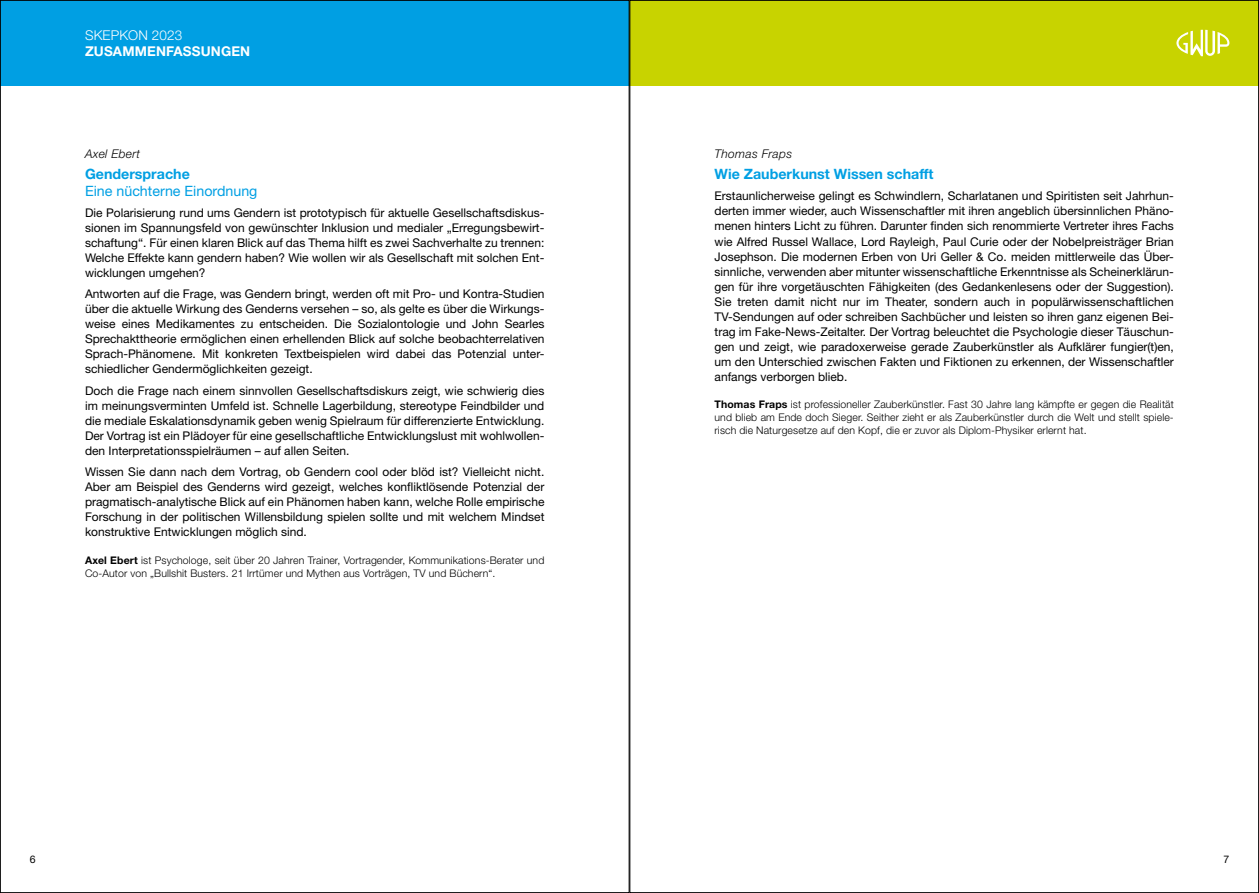
<style>
.page{position:relative;width:1259px;height:893px;background:#fff}
.page>*{position:absolute;margin:0;border:0;box-sizing:border-box;transform-origin:0 0}
.t1{font:700 14.25px "Helvetica Neue";color:#009fe3}
.t2{font:14.25px "Helvetica Neue";color:#009fe3}
.t3{font:700 13.5px "Helvetica Neue";letter-spacing:.01em;color:#fff}
.t4{font:300 13.5px "Helvetica Neue";letter-spacing:.01em;color:#fff}
.t5{font:12px/15px "Helvetica Neue";color:#000;text-align:justify}
.t6{font:italic 300 12px "Helvetica Neue";letter-spacing:.025em;color:#000}
.t7{font:300 10.5px/12.8px "Helvetica Neue";letter-spacing:.01em;color:#000;text-align:justify}
.t8{font:10.5px "Helvetica Neue";color:#000}
.s1{font-weight:700}
</style>
<div class="page">
<div style="left:0;top:0;width:629px;height:86px;background:#009fe3"></div>
<div style="left:629px;top:0;width:630px;height:86px;background:#c8d300"></div>
<svg style="left:1176px;top:30px;width:53px;height:26px"></svg>
<p class="t4" style="left:85px;top:27px;width:99px">SKEPKON 2023</p>
<p class="t3" style="left:85px;top:43px;width:167px">ZUSAMMENFASSUNGEN</p>
<p class="t6" style="left:85px;top:147px;width:56px">Axel Ebert</p>
<p class="t1" style="left:85px;top:165px;width:106px">Gendersprache</p>
<p class="t2" style="left:85px;top:182px;width:174px">Eine nüchterne Einordnung</p>
<p class="t5" style="left:85px;top:205px;width:461px">Die Polarisierung rund ums Gendern ist prototypisch für aktuelle Gesellschaftsdiskus&shy;sionen im Spannungsfeld von gewünschter Inklusion und medialer „Erregungsbewirt&shy;schaftung“. Für einen klaren Blick auf das Thema hilft es zwei Sachverhalte zu trennen:<br>Welche Effekte kann gendern haben? Wie wollen wir als Gesellschaft mit solchen Ent&shy;wicklungen umgehen?</p>
<p class="t5" style="left:85px;top:286px;width:461px">Antworten auf die Frage, was Gendern bringt, werden oft mit Pro- und Kontra-Studien über die aktuelle Wirkung des Genderns versehen – so, als gelte es über die Wirkungs&shy;weise eines Medikamentes zu entscheiden. Die Sozialontologie und John Searles Sprechakttheorie ermöglichen einen erhellenden Blick auf solche beobachterrelativen Sprach-Phänomene. Mit konkreten Textbeispielen wird dabei das Potenzial unter&shy;schiedlicher Gendermöglichkeiten gezeigt.</p>
<p class="t5" style="left:85px;top:383px;width:461px">Doch die Frage nach einem sinnvollen Gesellschaftsdiskurs zeigt, wie schwierig dies im meinungsverminten Umfeld ist. Schnelle Lagerbildung, stereotype Feindbilder und die mediale Eskalationsdynamik geben wenig Spielraum für differenzierte Entwicklung.<br>Der Vortrag ist ein Plädoyer für eine gesellschaftliche Entwicklungslust mit wohlwollen&shy;den Interpretationsspielräumen – auf allen Seiten.</p>
<p class="t5" style="left:85px;top:464px;width:461px">Wissen Sie dann nach dem Vortrag, ob Gendern cool oder blöd ist? Vielleicht nicht.<br>Aber am Beispiel des Genderns wird gezeigt, welches konfliktlösende Potenzial der pragmatisch-analytische Blick auf ein Phänomen haben kann, welche Rolle empirische Forschung in der politischen Willensbildung spielen sollte und mit welchem Mindset konstruktive Entwicklungen möglich sind.</p>
<p class="t7" style="left:85px;top:553px;width:461px"><span class="s1">Axel Ebert</span> ist Psychologe, seit über 20 Jahren Trainer, Vortragender, Kommunikations-Berater und<br>Co-Autor von „Bullshit Busters. 21 Irrtümer und Mythen aus Vorträgen, TV und Büchern“.</p>
<p class="t6" style="left:714px;top:147px;width:79px">Thomas Fraps</p>
<p class="t1" style="left:714px;top:165px;width:221px">Wie Zauberkunst Wissen schafft</p>
<p class="t5" style="left:714px;top:189px;width:461px">Erstaunlicherweise gelingt es Schwindlern, Scharlatanen und Spiritisten seit Jahrhun&shy;derten immer wieder, auch Wissenschaftler mit ihren angeblich übersinnlichen Phäno&shy;menen hinters Licht zu führen. Darunter finden sich renommierte Vertreter ihres Fachs wie Alfred Russel Wallace, Lord Rayleigh, Paul Curie oder der Nobelpreisträger Brian Josephson. Die modernen Erben von Uri Geller &amp; Co. meiden mittlerweile das Über&shy;sinnliche, verwenden aber mitunter wissenschaftliche Erkenntnisse als Scheinerklärun&shy;gen für ihre vorgetäuschten Fähigkeiten (des Gedankenlesens oder der Suggestion).<br>Sie treten damit nicht nur im Theater, sondern auch in populärwissenschaftlichen TV-Sendungen auf oder schreiben Sachbücher und leisten so ihren ganz eigenen Bei&shy;trag im Fake-News-Zeitalter. Der Vortrag beleuchtet die Psychologie dieser Täuschun&shy;gen und zeigt, wie paradoxerweise gerade Zauberkünstler als Aufklärer fungier(t)en, um den Unterschied zwischen Fakten und Fiktionen zu erkennen, der Wissenschaftler anfangs verborgen blieb.</p>
<p class="t7" style="left:714px;top:398px;width:461px"><span class="s1">Thomas Fraps</span> ist professioneller Zauberkünstler. Fast 30 Jahre lang kämpfte er gegen die Realität und blieb am Ende doch Sieger. Seither zieht er als Zauberkünstler durch die Welt und stellt spiele&shy;risch die Naturgesetze auf den Kopf, die er zuvor als Diplom-Physiker erlernt hat.</p>
<p class="t8" style="left:30px;top:853px;width:7px">6</p>
<p class="t8" style="left:1223px;top:853px;width:7px">7</p>
</div>
